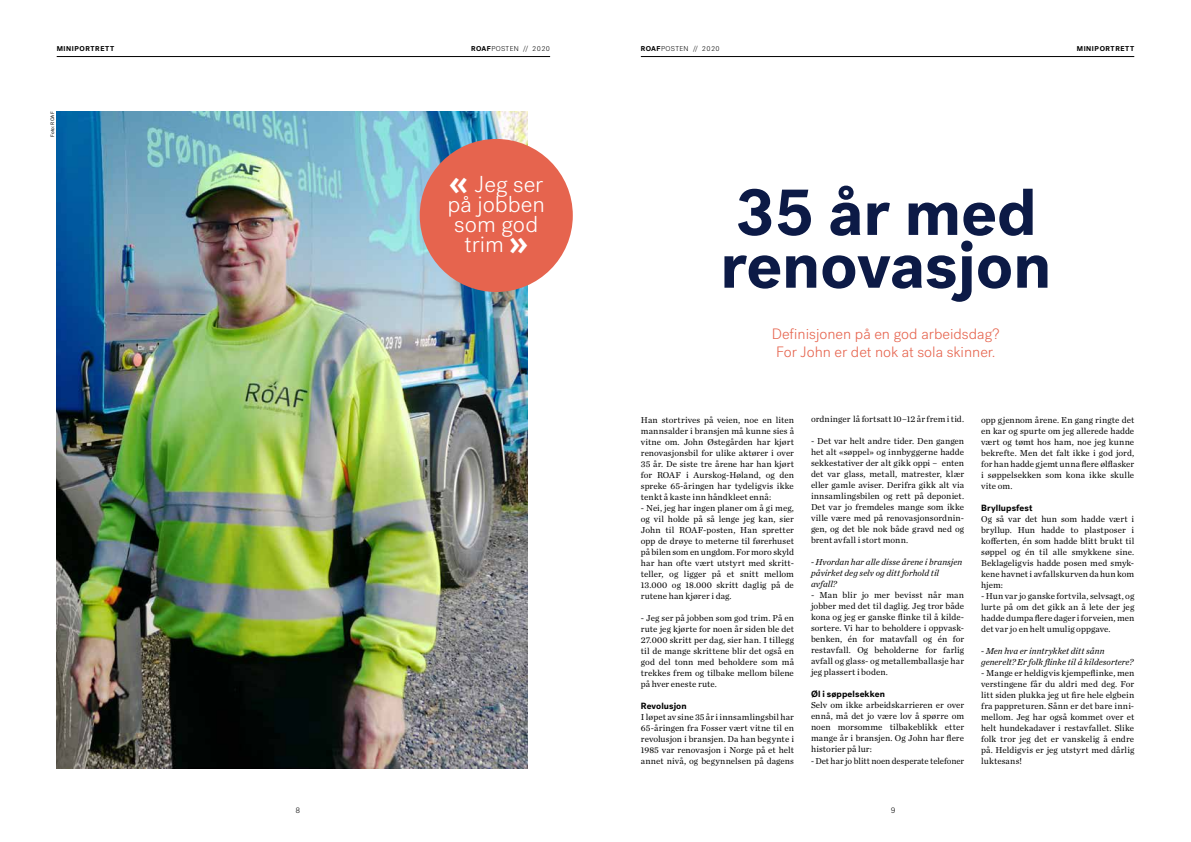
<style>
.page{position:relative;width:1191px;height:842px;background:#fff}
.page>*{position:absolute;margin:0;border:0;box-sizing:border-box;transform-origin:0 0}
.t1{font:700 66px/52.8px "Post Grotesk";color:#0c1a46}
.t2{font:300 23px/20px "Post Grotesk";color:#fff;text-align:center}
.t3{font:300 15px/18px "Post Grotesk";color:#e6644e}
.t4{font:9px/11px "Chronicle Text G1";letter-spacing:.005em;color:#000;text-align:justify}
.t5{font:italic 9px/11px "Chronicle Text G1";color:#000}
.t6{font:700 9px "Post Grotesk";letter-spacing:.01em;color:#000}
.t7{font:300 8px "Post Grotesk";color:#000}
.t8{font:300 7px "Post Grotesk";letter-spacing:.05em;color:#000}
.t9{font:700 7px "Post Grotesk";letter-spacing:.08em;color:#000}
.t10{font:5px "Post Grotesk";letter-spacing:.015em;color:#000}
.s1{font-weight:700}
.s2{font-weight:700;font-size:33px}
.s3{font-style:italic}
</style>
<div class="page">
<hr style="left:57px;top:56px;width:493px;height:1px;background:#000">
<hr style="left:641px;top:56px;width:493px;height:1px;background:#000">
<img style="left:57px;top:112px;width:470px;height:656px">
<div style="left:420px;top:139px;width:153px;height:153px;background:#e6644e;border-radius:50%"></div>
<p class="t8" style="left:471px;top:44px;width:80px"><span class="s1">ROAF</span>POSTEN // 2020</p>
<p class="t8" style="left:641px;top:44px;width:80px"><span class="s1">ROAF</span>POSTEN // 2020</p>
<p class="t9" style="left:57px;top:44px;width:59px">MINIPORTRETT</p>
<p class="t9" style="left:1076px;top:44px;width:59px">MINIPORTRETT</p>
<p class="t10" style="left:49px;top:137px;width:27px;rotate:-90deg">Foto: ROAF</p>
<p class="t7" style="left:295px;top:805px;width:6px">8</p>
<h2 class="t2" style="left:447px;top:174px;width:99px"><span class="s2">«</span> Jeg ser på jobben som god trim <span class="s2">»</span></h2>
<h1 class="t1" style="left:720px;top:186px;width:333px">35 år med renovasjon</h1>
<h3 class="t3" style="left:772px;top:325px;width:229px">Definisjonen på en god arbeidsdag?<br>For John er det nok at sola skinner.</h3>
<p class="t4" style="left:641px;top:413px;width:155px">Han stortrives på veien, noe en liten mannsalder i bransjen må kunne sies å vitne om. John Østegården har kjørt renovasjonsbil for ulike aktører i over 35 år. De siste tre årene har han kjørt for ROAF i Aurskog-Høland, og den spreke 65-åringen har tydeligvis ikke tenkt å kaste inn håndkleet ennå:</p>
<p class="t4" style="left:641px;top:501px;width:155px">- Nei, jeg har ingen planer om å gi meg, og vil holde på så lenge jeg kan, sier John til ROAF-posten, Han spretter opp de drøye to meterne til førerhuset på bilen som en ungdom. For moro skyld har han ofte vært utstyrt med skritt&shy;teller, og ligger på et snitt mellom 13.000 og 18.000 skritt daglig på de rutene han kjører i dag.</p>
<p class="t4" style="left:641px;top:611px;width:155px">- Jeg ser på jobben som god trim. På en rute jeg kjørte for noen år siden ble det 27.000 skritt per dag, sier han. I tillegg til de mange skrittene blir det også en god del tonn med beholdere som må trekkes frem og tilbake mellom bilene på hver eneste rute.</p>
<p class="t6" style="left:641px;top:700px;width:47px">Revolusjon</p>
<p class="t4" style="left:641px;top:710px;width:155px">I løpet av sine 35 år i innsamlingsbil har 65-åringen fra Fosser vært vitne til en revolusjon i bransjen. Da han begynte i 1985 var renovasjon i Norge på et helt annet nivå, og begynnelsen på dagens</p>
<p class="t4" style="left:811px;top:413px;width:155px">ordninger lå fortsatt 10–12 år frem i tid.</p>
<p class="t4" style="left:811px;top:435px;width:155px">- Det var helt andre tider. Den gangen het alt «søppel» og innbyggerne hadde sekkestativer der alt gikk oppi – enten det var glass, metall, matrester, klær eller gamle aviser. Derifra gikk alt via innsamlingsbilen og rett på deponiet.<br>Det var jo fremdeles mange som ikke ville være med på renovasjonsordnin&shy;gen, og det ble nok både gravd ned og brent avfall i stort monn.</p>
<p class="t5" style="left:811px;top:556px;width:153px">- Hvordan har alle disse årene i bransjen påvirket deg selv og ditt forhold til avfall?</p>
<p class="t4" style="left:811px;top:589px;width:155px">- Man blir jo mer bevisst når man jobber med det til daglig. Jeg tror både kona og jeg er ganske flinke til å kilde&shy;sortere. Vi har to beholdere i oppvask&shy;benken, én for matavfall og én for restavfall. Og beholderne for farlig avfall og glass- og metallemballasje har jeg plassert i boden.</p>
<p class="t6" style="left:811px;top:689px;width:75px">Øl i søppelsekken</p>
<p class="t4" style="left:811px;top:699px;width:155px">Selv om ikke arbeidskarrieren er over ennå, må det jo være lov å spørre om noen morsomme tilbakeblikk etter mange år i bransjen. Og John har flere historier på lur:</p>
<p class="t4" style="left:811px;top:754px;width:155px"><span class="s3">-</span> Det har jo blitt noen desperate telefoner</p>
<p class="t7" style="left:891px;top:805px;width:6px">9</p>
<p class="t4" style="left:981px;top:413px;width:155px">opp gjennom årene. En gang ringte det en kar og spurte om jeg allerede hadde vært og tømt hos ham, noe jeg kunne bekrefte. Men det falt ikke i god jord, for han hadde gjemt unna flere ølflasker i søppelsekken som kona ikke skulle vite om.</p>
<p class="t6" style="left:981px;top:502px;width:53px">Bryllupsfest</p>
<p class="t4" style="left:981px;top:512px;width:155px">Og så var det hun som hadde vært i bryllup. Hun hadde to plastposer i kofferten, én som hadde blitt brukt til søppel og én til alle smykkene sine.<br>Beklageligvis hadde posen med smyk&shy;kene havnet i avfallskurven da hun kom hjem:</p>
<p class="t4" style="left:981px;top:589px;width:155px">- Hun var jo ganske fortvila, selvsagt, og lurte på om det gikk an å lete der jeg hadde dumpa flere dager i forveien, men det var jo en helt umulig oppgave.</p>
<p class="t5" style="left:981px;top:644px;width:154px">- Men hva er inntrykket ditt sånn generelt? Er folk flinke til å kildesortere?</p>
<p class="t4" style="left:981px;top:666px;width:155px">- Mange er heldigvis kjempeflinke, men verstingene får du aldri med deg. For litt siden plukka jeg ut fire hele elgbein fra pappreturen. Sånn er det bare inni&shy;mellom. Jeg har også kommet over et helt hundekadaver i restavfallet. Slike folk tror jeg det er vanskelig å endre på. Heldigvis er jeg utstyrt med dårlig luktesans!</p>
</div>
